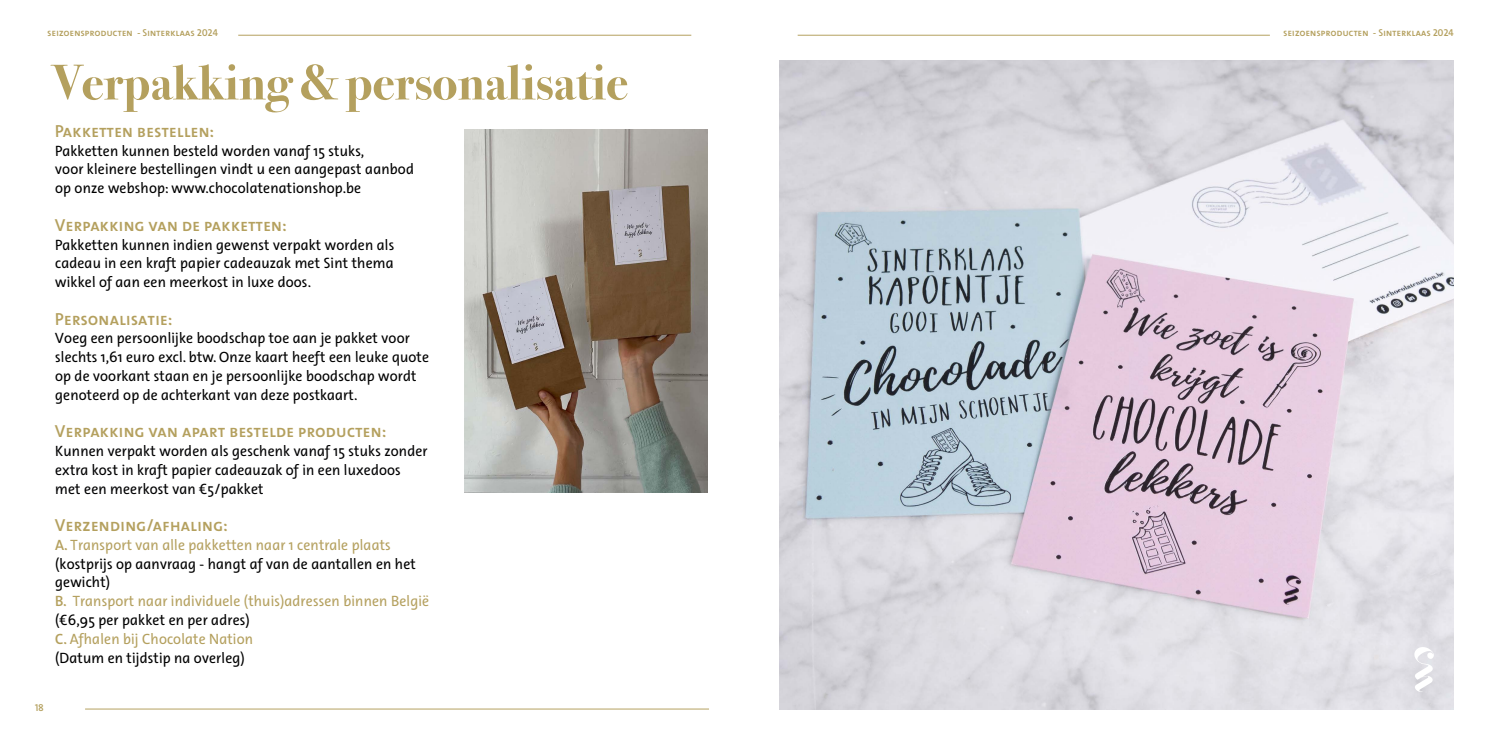
<style>
.page{position:relative;width:1489px;height:745px;background:#fff}
.page>*{position:absolute;margin:0;border:0;box-sizing:border-box;transform-origin:0 0}
.t1{font:700 50px "Bodoni Svty Two ITCTT";color:#b4a05e}
.t2{font:italic 17.5px "The Sans Semi Bold Italic Caps";color:#b4a05e}
.t3{font:italic 15px/18.8px "The Sans";color:#000}
.t4{font:italic 15px/18.8px "The Sans";color:#020203}
.t5{font:italic 10px "The Sans Semi Bold Italic Caps";color:#b4a05e}
.s1{font-family:"The Sans Semi Bold Italic Caps";color:#b4a05e}
.s2{color:#b5a160}
.s3{color:#b4a05e}
</style>
<div class="page">
<img style="left:780px;top:60px;width:673px;height:649px">
<hr style="left:797px;top:35px;width:472px;height:1px;background:#b5a160">
<hr style="left:238px;top:35px;width:453px;height:1px;background:#b4a05e">
<svg style="left:1414px;top:646px;width:19px;height:45px"></svg>
<hr style="left:85px;top:708px;width:624px;height:1px;background:#b5a160">
<img style="left:465px;top:129px;width:242px;height:363px">
<p class="t5" style="left:48px;top:25px;width:175px">seizoensproducten -Sinterklaas2024</p>
<p class="t5" style="left:1283px;top:25px;width:175px">seizoensproducten -Sinterklaas2024</p>
<h1 class="t1" style="left:53px;top:41px;width:576px">Verpakking &amp; personalisatie</h1>
<p class="t2" style="left:56px;top:116px;width:167px">Pakketten bestellen:</p>
<p class="t3" style="left:56px;top:141px;width:365px">Pakkettenkunnenbesteldwordenvanaf15stuks, voorkleinerebestellingenvindtueenaangepastaanbod oponzewebshop:www.chocolatenationshop.be</p>
<p class="t2" style="left:56px;top:210px;width:239px">Verpakkingvan depakketten:</p>
<p class="t3" style="left:56px;top:234px;width:346px;text-align:justify">Pakkettenkunnenindiengewenstverpaktwordenals cadeauineenkraftpapiercadeauzakmetSintthema wikkelofaaneenmeerkostinluxedoos.</p>
<p class="t2" style="left:56px;top:304px;width:125px">Personalisatie:</p>
<p class="t3" style="left:56px;top:328px;width:381px">Voegeenpersoonlijkeboodschaptoeaanjepakketvoor slechts1,61euroexcl.btw.Onzekaartheefteenleukequote opdevoorkantstaanenjepersoonlijkeboodschapwordt genoteerdopdeachterkantvandezepostkaart.</p>
<p class="t2" style="left:56px;top:416px;width:339px">Verpakkingvan apartbesteldeproducten:</p>
<p class="t4" style="left:56px;top:441px;width:379px">Kunnenverpaktwordenalsgeschenkvanaf15stukszonder extrakostinkraftpapiercadeauzakofineenluxedoos meteenmeerkostvan€5/pakket</p>
<p class="t2" style="left:56px;top:510px;width:180px">Verzending/afhaling:</p>
<p class="t3" style="left:56px;top:534px;width:381px"><span class="s1">A.</span><span class="s2">Transportvanallepakkettennaar1centraleplaats </span>(kostprijsopaanvraag-hangtafvandeaantallenenhet gewicht)<br><span class="s1">B.</span><span class="s2">Transportnaarindividuele(thuis)adressenbinnenBelgië </span>(€6,95perpakketenperadres)<br><span class="s1">C.</span><span class="s3">Afhalenbij ChocolateNation<br></span>(Datum entijdstipnaoverleg)</p>
<p class="t5" style="left:35px;top:698px;width:14px">18</p>
</div>
